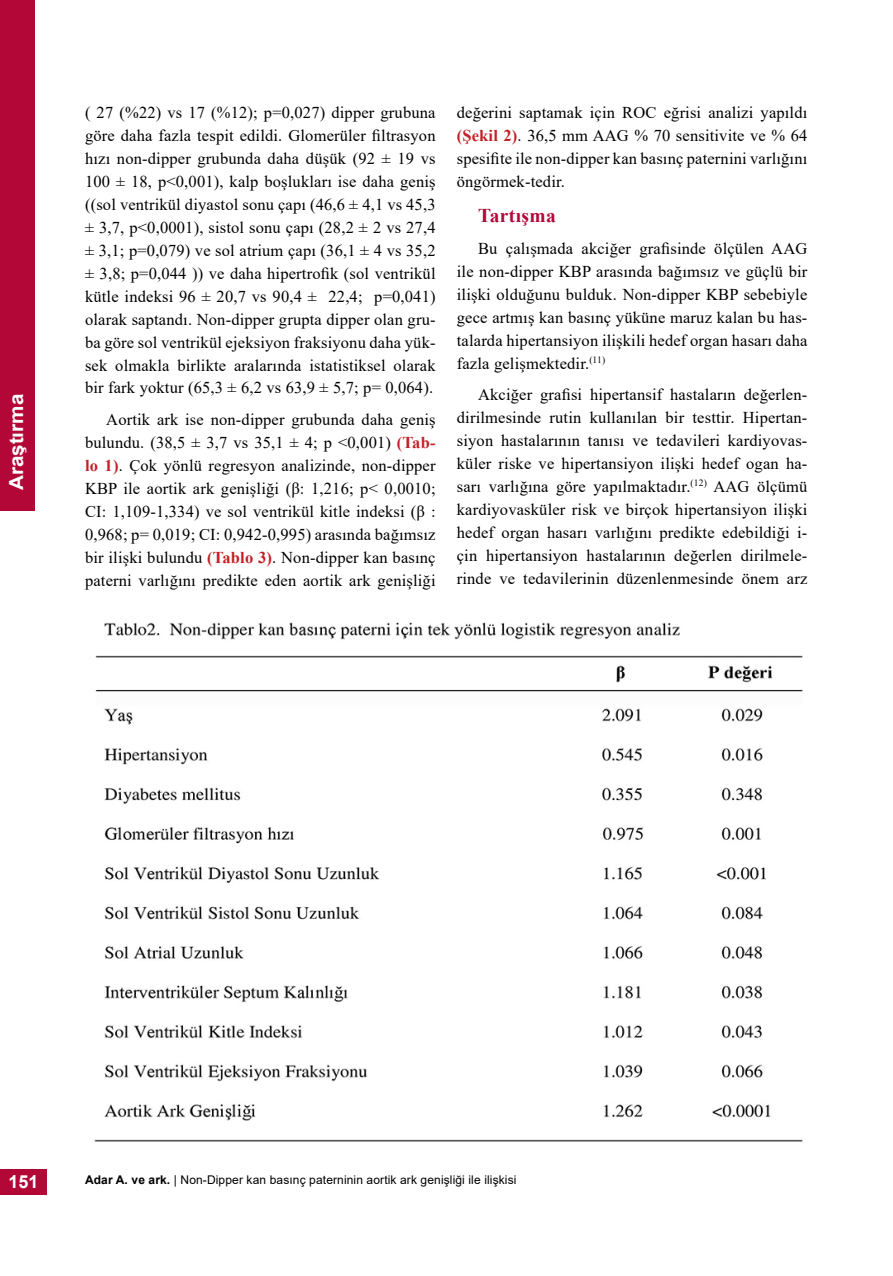
<style>
.page{position:relative;width:893px;height:1276px;background:#fff}
.page>*{position:absolute;margin:0;border:0;box-sizing:border-box;transform-origin:0 0}
.t1{font:700 19.5px "Arial";color:#fff;scale:1.06 1}
.t2{font:700 19.5px "Times New Roman";letter-spacing:.02em;color:#b30738}
.t3{font:700 18px "Arial";color:#fff}
.t4{font:16.5px/23px "Times New Roman";letter-spacing:.01em;color:#000;text-align:justify}
.t5{font:12px "Arial";letter-spacing:.01em;color:#000}
.s1{font-weight:700;color:#c41f25}
.s2{font-weight:700}
</style>
<div class="page">
<div style="left:0;top:0;width:34px;height:510px;background:#b30738"></div>
<img style="left:94px;top:622px;width:709px;height:520px">
<div style="left:0;top:1169px;width:47px;height:26px;background:#b30738"></div>
<p class="t1" style="left:3px;top:490px;width:93px;rotate:-90deg">Araştırma</p>
<p class="t4" style="left:85px;top:100px;width:352px">( 27 (%22) vs 17 (%12); p=0,027) dipper grubuna göre daha fazla tespit edildi. Glomerüler filtrasyon hızı non-dipper grubunda daha düşük (92 ± 19 vs 100 ± 18, p&lt;0,001), kalp boşlukları ise daha geniş ((sol ventrikül diyastol sonu çapı (46,6 ± 4,1 vs 45,3 ± 3,7, p&lt;0,0001), sistol sonu çapı (28,2 ± 2 vs 27,4 ± 3,1; p=0,079) ve sol atrium çapı (36,1 ± 4 vs 35,2 ± 3,8; p=0,044 )) ve daha hipertrofik (sol ventrikül kütle indeksi 96 ± 20,7 vs 90,4 ± 22,4; p=0,041) olarak saptandı. Non-dipper grupta dipper olan gru&shy;ba göre sol ventrikül ejeksiyon fraksiyonu daha yük&shy;sek olmakla birlikte aralarında istatistiksel olarak bir fark yoktur (65,3 ± 6,2 vs 63,9 ± 5,7; p= 0,064).</p>
<p class="t4" style="left:85px;top:407px;width:352px;text-indent:21px">Aortik ark ise non-dipper grubunda daha geniş bulundu. (38,5 ± 3,7 vs 35,1 ± 4; p &lt;0,001) <span class="s1">(Tab&shy;lo 1)</span>. Çok yönlü regresyon analizinde, non-dipper KBP ile aortik ark genişliği (β: 1,216; p&lt; 0,0010; CI: 1,109-1,334) ve sol ventrikül kitle indeksi (β :<br>0,968; p= 0,019; CI: 0,942-0,995) arasında bağımsız bir ilişki bulundu <span class="s1">(Tablo 3)</span>. Non-dipper kan basınç paterni varlığını predikte eden aortik ark genişliği</p>
<p class="t4" style="left:457px;top:100px;width:352px">değerini saptamak için ROC eğrisi analizi yapıldı <span class="s1">(Şekil 2)</span>. 36,5 mm AAG % 70 sensitivite ve % 64 spesifite ile non-dipper kan basınç paternini varlığını öngörmek-tedir.</p>
<p class="t2" style="left:478px;top:202px;width:79px">Tartışma</p>
<p class="t4" style="left:457px;top:236px;width:352px;text-indent:21px">Bu çalışmada akciğer grafisinde ölçülen AAG ile non-dipper KBP arasında bağımsız ve güçlü bir ilişki olduğunu bulduk. Non-dipper KBP sebebiyle gece artmış kan basınç yüküne maruz kalan bu has&shy;talarda hipertansiyon ilişkili hedef organ hasarı daha fazla gelişmektedir.<sup>(11)</sup></p>
<p class="t4" style="left:457px;top:382px;width:352px;text-indent:21px">Akciğer grafisi hipertansif hastaların değerlen&shy;dirilmesinde rutin kullanılan bir testtir. Hipertan&shy;siyon hastalarının tanısı ve tedavileri kardiyovas&shy;küler riske ve hipertansiyon ilişki hedef ogan ha&shy;sarı varlığına göre yapılmaktadır.<sup>(12)</sup> AAG ölçümü kardiyovasküler risk ve birçok hipertansiyon ilişki hedef organ hasarı varlığını predikte edebildiği i&shy;çin hipertansiyon hastalarının değerlen dirilmele&shy;rinde ve tedavilerinin düzenlenmesinde önem arz</p>
<p class="t3" style="left:8px;top:1169px;width:32px">151</p>
<p class="t5" style="left:85px;top:1171px;width:433px"><span class="s2">Adar A. ve ark.</span> | Non-Dipper kan basınç paterninin aortik ark genişliği ile ilişkisi</p>
</div>
